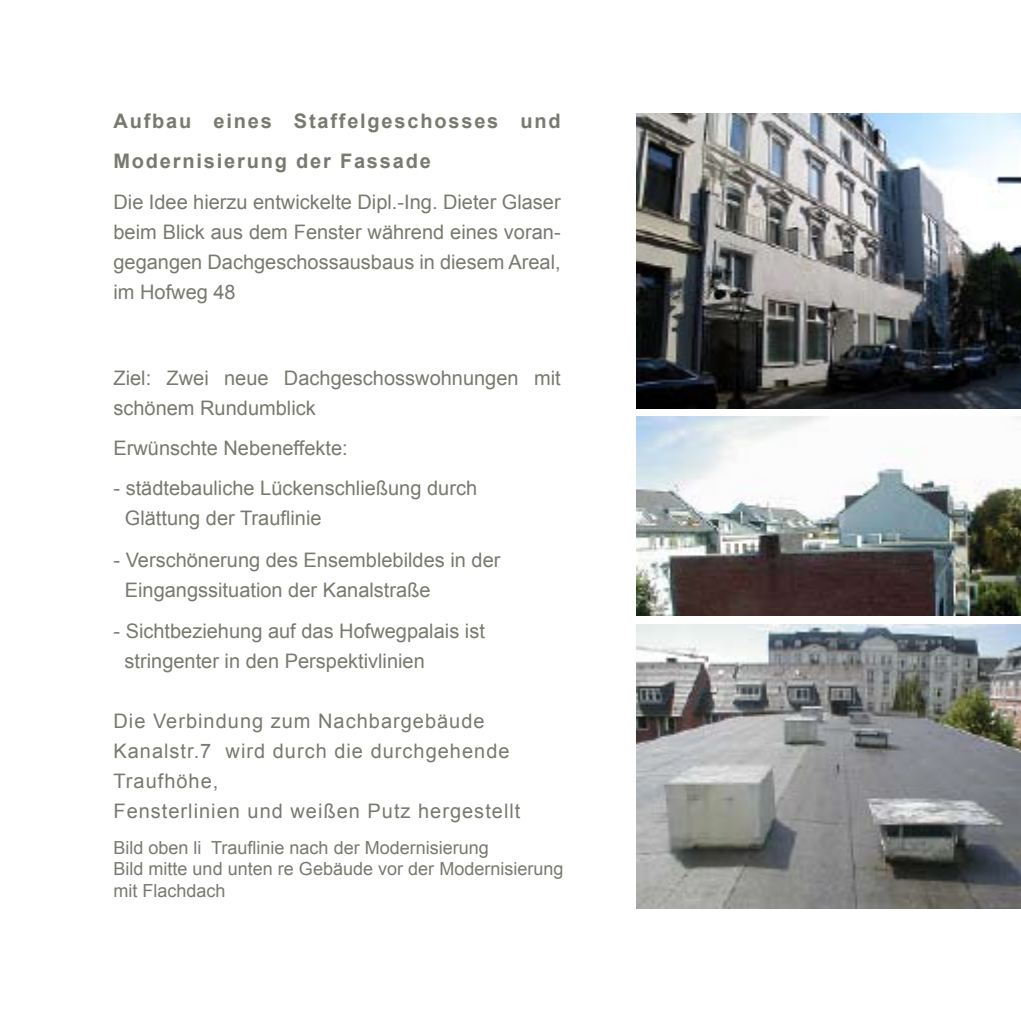
<style>
.page{position:relative;width:1021px;height:1021px;background:#fff}
.page>*{position:absolute;margin:0;border:0;box-sizing:border-box;transform-origin:0 0}
.t1{font:20px/30px "Arial";color:#78796f}
.t2{font:20px/30px "Arial";letter-spacing:.05em;color:#78796f}
.t3{font:700 20px/40px "Arial";letter-spacing:.09em;color:#78796f}
.t4{font:18px/21.6px "Arial";color:#78796f}
</style>
<div class="page">
<img style="left:637px;top:416px;width:383px;height:199px">
<img style="left:637px;top:624px;width:383px;height:284px">
<img style="left:636px;top:113px;width:384px;height:295px">
<p class="t3" style="left:113px;top:102px;width:449px">Aufbau eines Staffelgeschosses und<br>Modernisierung der Fassade</p>
<p class="t1" style="left:113px;top:187px;width:449px;text-align:justify">Die Idee hierzu entwickelte Dipl.-Ing. Dieter Glaser beim Blick aus dem Fenster während eines voran&shy;gegangen Dachgeschossausbaus in diesem Areal, im Hofweg 48</p>
<p class="t1" style="left:113px;top:363px;width:449px">Ziel: Zwei neue Dachgeschosswohnungen mit schönem Rundumblick</p>
<p class="t1" style="left:113px;top:433px;width:236px">Erwünschte Nebeneffekte:</p>
<p class="t1" style="left:125px;top:473px;width:354px;text-indent:-11px">- städtebauliche Lückenschließung durch<br>Glättung der Trauflinie</p>
<p class="t1" style="left:125px;top:544px;width:377px;text-indent:-11px">- Verschönerung des Ensemblebildes in der<br>Eingangssituation der Kanalstraße</p>
<p class="t1" style="left:125px;top:616px;width:362px;text-indent:-11px">- Sichtbeziehung auf das Hofwegpalais ist stringenter in den Perspektivlinien</p>
<p class="t2" style="left:113px;top:706px;width:408px">Die Verbindung zum Nachbargebäude<br>Kanalstr.7 wird durch die durchgehende<br>Traufhöhe,<br>Fensterlinien und weißen Putz hergestellt</p>
<p class="t4" style="left:113px;top:836px;width:451px">Bild oben li Trauflinie nach der Modernisierung<br>Bild mitte und unten re Gebäude vor der Modernisierung mit Flachdach</p>
</div>
